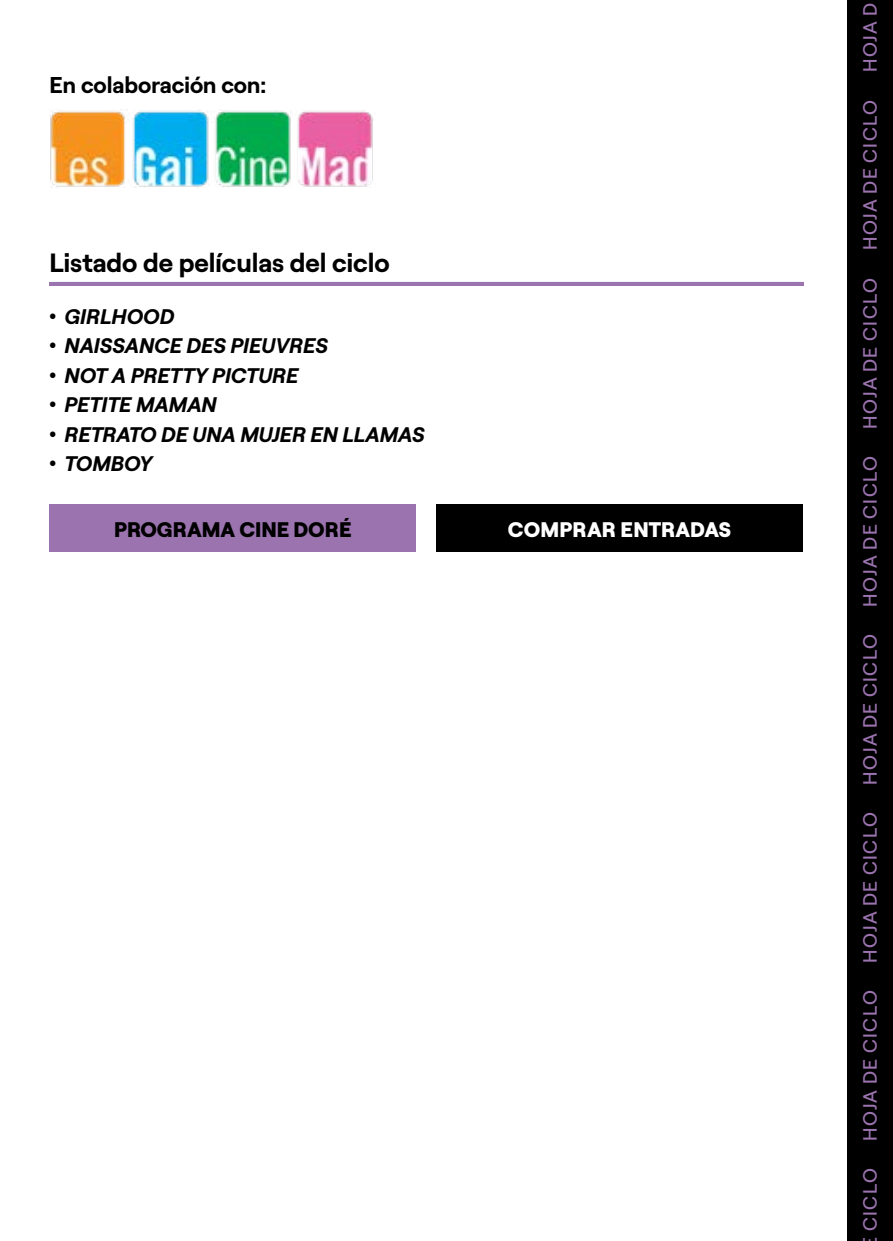
<style>
.page{position:relative;width:893px;height:1241px;background:#fff}
.page>*{position:absolute;margin:0;border:0;box-sizing:border-box;transform-origin:0 0}
.t1{font:700 26.25px "Roobert";color:#000}
.t2{font:700 22.75px "Roobert";color:#000}
.t3{font:italic 700 21px "Roobert";color:#000}
.t4{font:800 21px "Roobert";color:#000}
.t5{font:800 21px "Roobert";letter-spacing:.01em;color:#fff}
.t6{font:500 19.25px "Roobert";letter-spacing:.08em;color:#9b73af}
</style>
<div class="page">
<div style="left:848px;top:0;width:45px;height:1240px;background:#000"></div>
<div style="left:436px;top:504px;width:367px;height:47px;background:#000"></div>
<div style="left:50px;top:504px;width:366px;height:47px;background:#9b73af"></div>
<hr style="left:50px;top:282px;width:754px;height:4px;background:#9b73af">
<img style="left:50px;top:109px;width:323px;height:78px">
<p class="t2" style="left:50px;top:67px;width:218px">En colaboración con:</p>
<p class="t1" style="left:50px;top:242px;width:342px">Listado de películas del ciclo</p>
<p class="t3" style="left:50px;top:300px;width:126px">• GIRLHOOD</p>
<p class="t3" style="left:50px;top:329px;width:280px">• NAISSANCE DES PIEUVRES</p>
<p class="t3" style="left:50px;top:359px;width:250px">• NOT A PRETTY PICTURE</p>
<p class="t3" style="left:50px;top:388px;width:169px">• PETITE MAMAN</p>
<p class="t3" style="left:50px;top:418px;width:377px">• RETRATO DE UNA MUJER EN LLAMAS</p>
<p class="t3" style="left:50px;top:447px;width:104px">• TOMBOY</p>
<p class="t4" style="left:114px;top:512px;width:239px">PROGRAMA CINE DORÉ</p>
<p class="t5" style="left:508px;top:512px;width:225px">COMPRAR ENTRADAS</p>
<p class="t6" style="left:855px;top:72px;width:71px;rotate:-90deg">HOJA D</p>
<p class="t6" style="left:855px;top:250px;width:152px;rotate:-90deg">HOJA DE CICLO</p>
<p class="t6" style="left:855px;top:428px;width:152px;rotate:-90deg">HOJA DE CICLO</p>
<p class="t6" style="left:855px;top:606px;width:152px;rotate:-90deg">HOJA DE CICLO</p>
<p class="t6" style="left:855px;top:784px;width:152px;rotate:-90deg">HOJA DE CICLO</p>
<p class="t6" style="left:855px;top:962px;width:152px;rotate:-90deg">HOJA DE CICLO</p>
<p class="t6" style="left:855px;top:1140px;width:152px;rotate:-90deg">HOJA DE CICLO</p>
<p class="t6" style="left:855px;top:1230px;width:65px;rotate:-90deg">CICLO</p>
</div>
